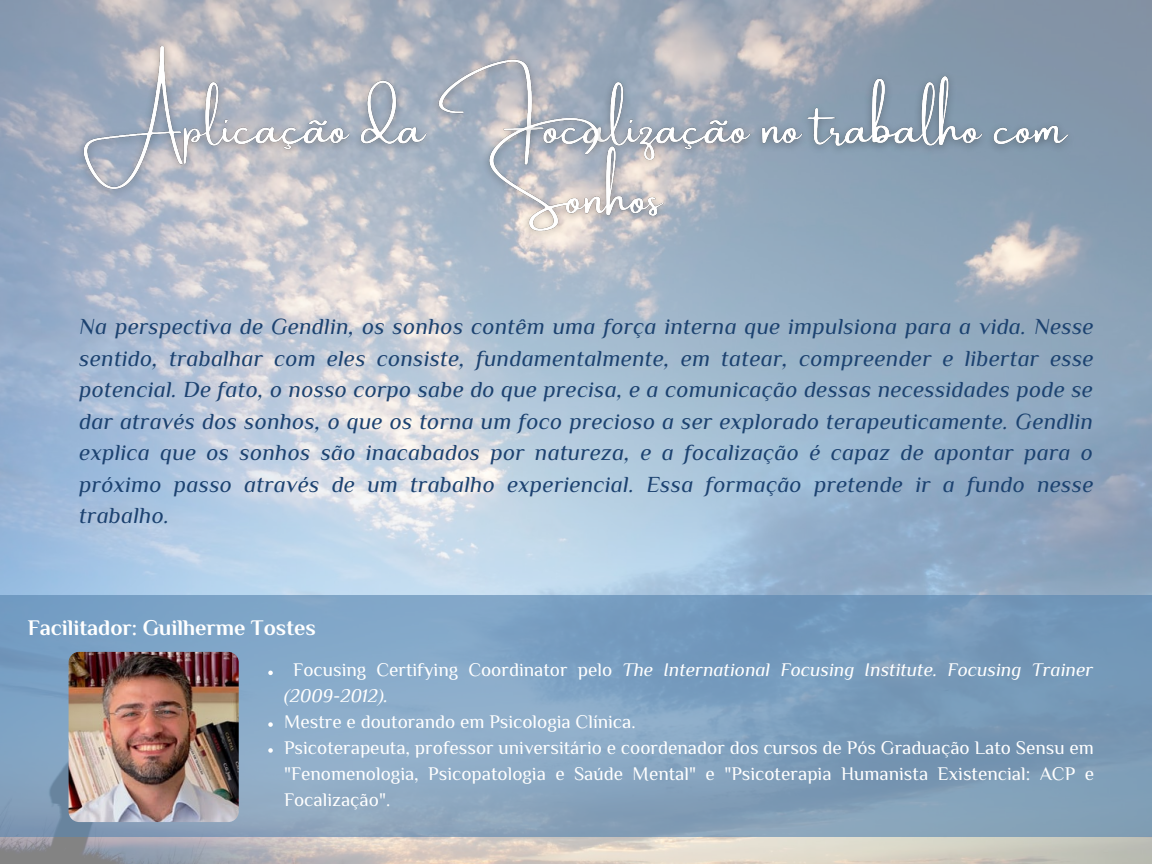
<style>
.page{position:relative;width:1152px;height:864px;background:#fff}
.page>*{position:absolute;margin:0;border:0;box-sizing:border-box;transform-origin:0 0}
.t1{font:italic 22.95px/31.5px "Philosopher";letter-spacing:.01em;color:#1c4270;text-align:justify}
.t2{font:700 22.2px "Philosopher";color:#fff}
.t3{font:19.2px/25.8px "Philosopher";color:#fff}
.t4{font:italic 19.2px/25.8px "Philosopher";color:#fff}
.s1{font-style:normal}
</style>
<div class="page">
<img style="left:0;top:0;width:1152px;height:864px">
<svg style="left:0;top:595px;width:1152px;height:242px;background:#7fa0be"></svg>
<img style="left:69px;top:652px;width:170px;height:170px;border-radius:11px">
<img style="left:71px;top:25px;width:1011px;height:255px">
<svg style="left:268px;top:671px;width:5px;height:4px"></svg>
<svg style="left:268px;top:722px;width:5px;height:5px"></svg>
<svg style="left:268px;top:748px;width:5px;height:5px"></svg>
<p class="t1" style="left:79px;top:313px;width:1016px">Na perspectiva de Gendlin, os sonhos contêm uma força interna que impulsiona para a vida. Nesse sentido, trabalhar com eles consiste, fundamentalmente, em tatear, compreender e libertar esse potencial. De fato, o nosso corpo sabe do que precisa, e a comunicação dessas necessidades pode se dar através dos sonhos, o que os torna um foco precioso a ser explorado terapeuticamente. Gendlin explica que os sonhos são inacabados por natureza, e a focalização é capaz de apontar para o próximo passo através de um trabalho experiencial. Essa formação pretende ir a fundo nesse trabalho.</p>
<p class="t2" style="left:28px;top:620px;width:290px">Facilitador: Guilherme Tostes</p>
<p class="t4" style="left:284px;top:659px;width:811px;text-indent:9px"><span class="s1">Focusing Certifying Coordinator pelo</span> The International Focusing Institute. Focusing Trainer (2009-2012).</p>
<p class="t3" style="left:284px;top:711px;width:811px">Mestre e doutorando em Psicologia Clínica.<br>Psicoterapeuta, professor universitário e coordenador dos cursos de Pós Graduação Lato Sensu em "Fenomenologia, Psicopatologia e Saúde Mental" e "Psicoterapia Humanista Existencial: ACP e Focalização".</p>
</div>
